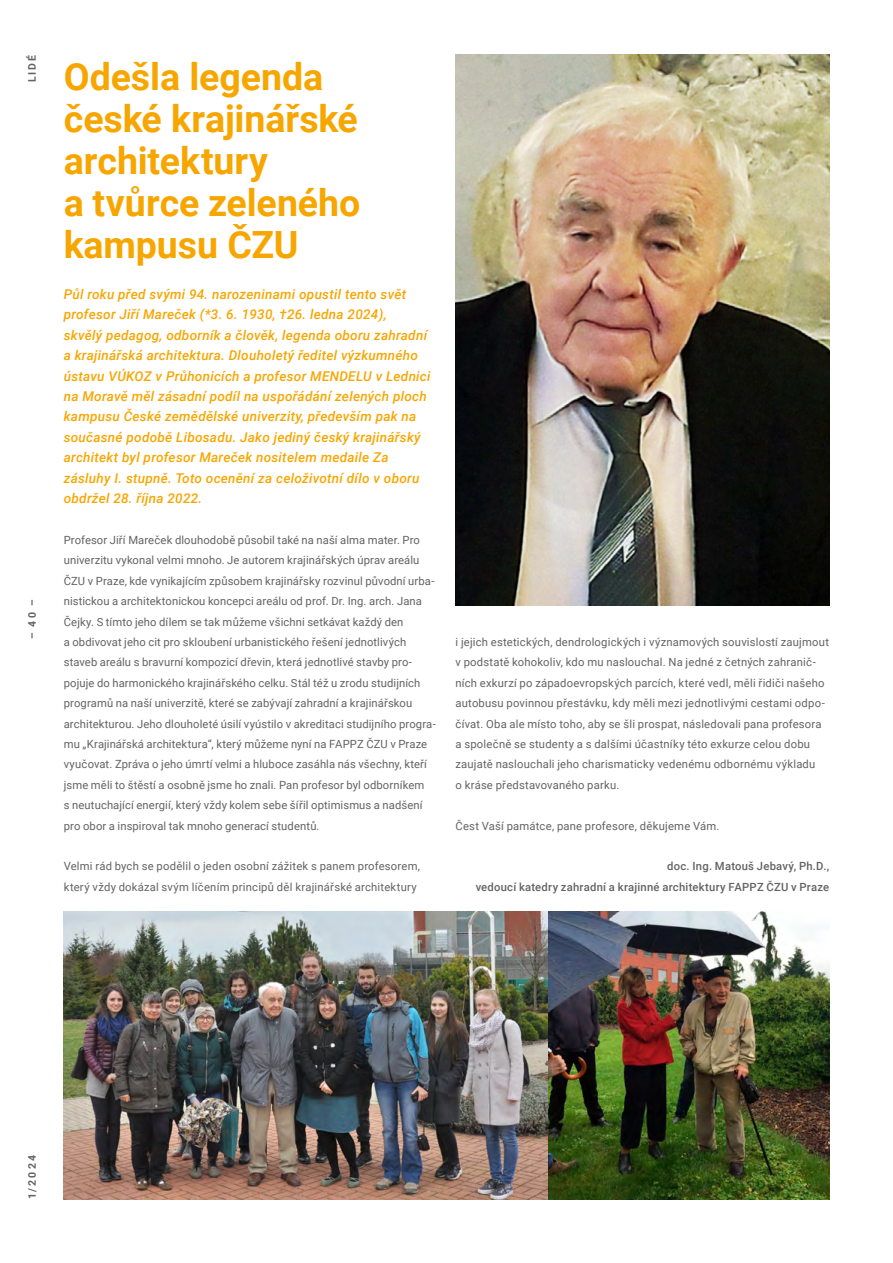
<style>
.page{position:relative;width:893px;height:1263px;background:#fff}
.page>*{position:absolute;margin:0;border:0;box-sizing:border-box;transform-origin:0 0}
.Nadpis{font:700 37.5px/42px "Roboto";color:#f7a600}
.Podnadpis{font:italic 500 13.5px/20.4px "Roboto";letter-spacing:.02em;color:#f7a600}
.Text{font:11.25px/20.4px "Roboto";letter-spacing:.01em;color:#646363}
.Podpis_pod_textem{font:500 11.25px "Roboto";letter-spacing:.02em;color:#646363}
.Strankovani__info__orientace{font:700 10.5px "Roboto";letter-spacing:.2em;color:#646363}
</style>
<div class="page">
<img style="left:455px;top:54px;width:374px;height:551px">
<img style="left:64px;top:911px;width:765px;height:288px">
<p class="Strankovani__info__orientace" style="left:25px;top:82px;width:28px;rotate:-90deg">LIDÉ</p>
<p class="Strankovani__info__orientace" style="left:25px;top:639px;width:41px;rotate:-90deg">– 40 –</p>
<p class="Nadpis" style="left:64px;top:54px;width:298px">Odešla legenda české krajinářské architektury<br>a tvůrce zeleného kampusu ČZU</p>
<p class="Podnadpis" style="left:64px;top:283px;width:368px">Půl roku před svými 94. narozeninami opustil tento svět profesor Jiří Mareček (*3. 6. 1930, †26. ledna 2024),<br>skvělý pedagog, odborník a člověk, legenda oboru zahradní a krajinářská architektura. Dlouholetý ředitel výzkumného ústavu VÚKOZ v Průhonicích a profesor MENDELU v Lednici na Moravě měl zásadní podíl na uspořádání zelených ploch kampusu České zemědělské univerzity, především pak na současné podobě Libosadu. Jako jediný český krajinářský architekt byl profesor Mareček nositelem medaile Za zásluhy I. stupně. Toto ocenění za celoživotní dílo v oboru obdržel 28. října 2022.</p>
<p class="Text" style="left:64px;top:529px;width:374px">Profesor Jiří Mareček dlouhodobě působil také na naší alma mater. Pro univerzitu vykonal velmi mnoho. Je autorem krajinářských úprav areálu ČZU v Praze, kde vynikajícím způsobem krajinářsky rozvinul původní urba&shy;nistickou a architektonickou koncepci areálu od prof. Dr. Ing. arch. Jana Čejky. S tímto jeho dílem se tak můžeme všichni setkávat každý den<br>a obdivovat jeho cit pro skloubení urbanistického řešení jednotlivých staveb areálu s bravurní kompozicí dřevin, která jednotlivé stavby pro&shy;pojuje do harmonického krajinářského celku. Stál též u zrodu studijních programů na naší univerzitě, které se zabývají zahradní a krajinářskou architekturou. Jeho dlouholeté úsilí vyústilo v akreditaci studijního progra&shy;mu „Krajinářská architektura“, který můžeme nyní na FAPPZ ČZU v Praze vyučovat. Zpráva o jeho úmrtí velmi a hluboce zasáhla nás všechny, kteří jsme měli to štěstí a osobně jsme ho znali. Pan profesor byl odborníkem<br>s neutuchající energií, který vždy kolem sebe šířil optimismus a nadšení pro obor a inspiroval tak mnoho generací studentů.</p>
<p class="Text" style="left:64px;top:856px;width:358px">Velmi rád bych se podělil o jeden osobní zážitek s panem profesorem, který vždy dokázal svým líčením principů děl krajinářské architektury</p>
<p class="Text" style="left:455px;top:631px;width:375px">i jejich estetických, dendrologických i významových souvislostí zaujmout v podstatě kohokoliv, kdo mu naslouchal. Na jedné z četných zahranič&shy;ních exkurzí po západoevropských parcích, které vedl, měli řidiči našeho autobusu povinnou přestávku, kdy měli mezi jednotlivými cestami odpo&shy;čívat. Oba ale místo toho, aby se šli prospat, následovali pana profesora a společně se studenty a s dalšími účastníky této exkurze celou dobu zaujatě naslouchali jeho charismaticky vedenému odbornému výkladu<br>o kráse představovaného parku.</p>
<p class="Text" style="left:455px;top:815px;width:265px">Čest Vaší památce, pane profesore, děkujeme Vám.</p>
<p class="Podpis_pod_textem" style="left:667px;top:858px;width:163px">doc. Ing. Matouš Jebavý, Ph.D.,</p>
<p class="Podpis_pod_textem" style="left:476px;top:879px;width:355px">vedoucí katedry zahradní a krajinné architektury FAPPZ ČZU v Praze</p>
<p class="Strankovani__info__orientace" style="left:25px;top:1199px;width:45px;rotate:-90deg">1/2024</p>
</div>
